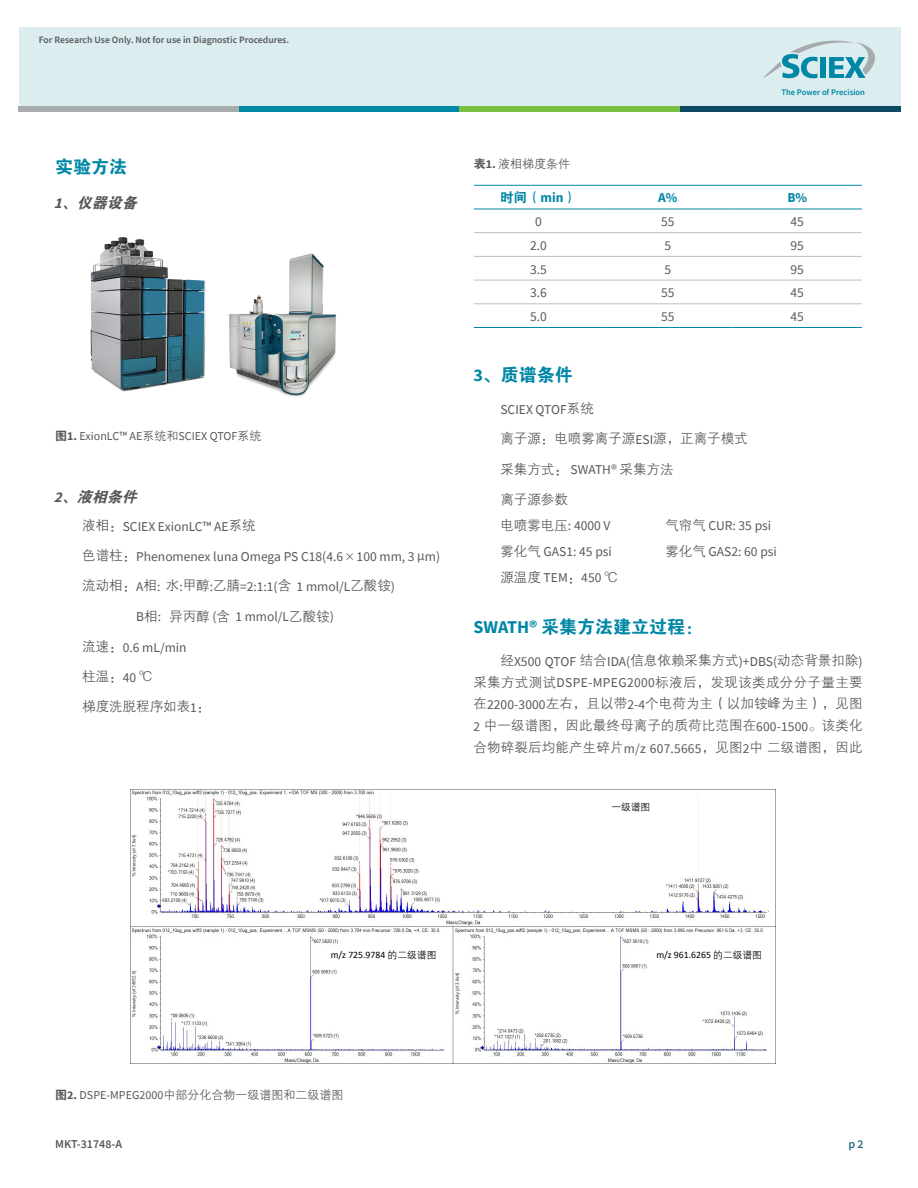
<style>
.page{position:relative;width:918px;height:1188px;background:#fff}
.page>*{position:absolute;margin:0;border:0;box-sizing:border-box;transform-origin:0 0}
.t1{font:18px "FZDHTK GBK1 0";color:#0087a6}
.t2{font:italic 15px "FZDHTK GBK1 0";color:#57585a}
.t3{font:13.5px "Source Sans Pro";color:#57585a}
.t4{font:13.5px/21.8px "FZZDXK GBK1 0";letter-spacing:.01em;color:#57585a;text-align:justify}
.t5{font:13.5px "FZDHTK GBK1 0";color:#0087a6}
.t6{font:700 13.5px "Source Sans Pro";color:#0087a6}
.t7{font:12px "FZZDXK GBK1 0";color:#57585a}
.t8{font:12px "Source Sans Pro";color:#57585a}
.t9{font:600 12px "Source Sans Pro";color:#57585a}
.t10{font:600 12px "Source Sans Pro";color:#266983}
.t11{font:600 9.75px "Source Sans Pro";color:#575a5c}
.t12{font:9.75px "Calibri";color:#000}
.t13{font:9.75px "Deng Xian";color:#000}
.t14{font:600 8.55px "Source Sans Pro";color:#0087a6}
.s1{font-family:"Source Sans Pro";font-weight:700}
.s2{font-family:"FZDHTK GBK1 0"}
.s3{font-weight:700}
.s4{font-family:"FZZDXK GBK1 0"}
.s5{font-family:"Source Sans Pro"}
.s6{font-family:"Deng Xian"}
</style>
<div class="page">
<div style="left:19px;top:27px;width:881px;height:84px;background:#dbedef"></div>
<div style="left:19px;top:106px;width:220px;height:5px;background:#a8abac"></div>
<div style="left:239px;top:106px;width:220px;height:5px;background:#0087a6"></div>
<div style="left:459px;top:106px;width:221px;height:5px;background:#79c142"></div>
<div style="left:680px;top:106px;width:220px;height:5px;background:#0c4a63"></div>
<svg style="left:763px;top:41px;width:112px;height:37px"></svg>
<img style="left:231px;top:253px;width:106px;height:144px">
<img style="left:90px;top:237px;width:141px;height:155px">
<hr style="left:474px;top:232px;width:129px;height:1px;background:#bebfc2">
<hr style="left:603px;top:232px;width:130px;height:1px;background:#bebfc2">
<hr style="left:733px;top:232px;width:129px;height:1px;background:#bebfc2">
<hr style="left:474px;top:256px;width:129px;height:1px;background:#bebfc2">
<hr style="left:603px;top:256px;width:130px;height:1px;background:#bebfc2">
<hr style="left:733px;top:256px;width:129px;height:1px;background:#bebfc2">
<hr style="left:474px;top:280px;width:129px;height:1px;background:#bebfc2">
<hr style="left:603px;top:280px;width:130px;height:1px;background:#bebfc2">
<hr style="left:733px;top:280px;width:129px;height:1px;background:#bebfc2">
<hr style="left:474px;top:303px;width:129px;height:1px;background:#bebfc2">
<hr style="left:603px;top:303px;width:130px;height:1px;background:#bebfc2">
<hr style="left:733px;top:303px;width:129px;height:1px;background:#bebfc2">
<hr style="left:474px;top:327px;width:129px;height:1px;background:#0087a6">
<hr style="left:603px;top:327px;width:130px;height:1px;background:#0087a6">
<hr style="left:733px;top:327px;width:129px;height:1px;background:#0087a6">
<hr style="left:474px;top:185px;width:129px;height:1px;background:#0087a6">
<hr style="left:603px;top:185px;width:130px;height:1px;background:#0087a6">
<hr style="left:733px;top:185px;width:129px;height:1px;background:#0087a6">
<hr style="left:474px;top:209px;width:129px;height:1px;background:#0087a6">
<hr style="left:603px;top:209px;width:130px;height:1px;background:#0087a6">
<hr style="left:733px;top:209px;width:129px;height:1px;background:#0087a6">
<img style="left:130px;top:789px;width:646px;height:274px">
<p class="t11" style="left:39px;top:33px;width:252px">For Research Use Only. Not for use in Diagnostic Procedures.</p>
<h1 class="t1" style="left:55px;top:157px;width:74px">实验方法</h1>
<p class="t2" style="left:54px;top:195px;width:89px"><span class="s1">1</span>、仪器设备</p>
<p class="t8" style="left:55px;top:429px;width:208px"><span class="s2">图</span><span class="s3">1.</span> ExionLC™ AE<span class="s4">系统和</span>SCIEX QTOF<span class="s4">系统</span></p>
<p class="t2" style="left:54px;top:488px;width:89px"><span class="s1">2</span>、液相条件</p>
<p class="t3" style="left:82px;top:518px;width:175px"><span class="s4">液相：</span>SCIEX ExionLC™ AE<span class="s4">系统</span></p>
<p class="t3" style="left:82px;top:548px;width:359px"><span class="s4">色谱柱：</span>Phenomenex luna Omega PS C18(4.6<span class="s4">×</span>100 mm, 3 μm)</p>
<p class="t3" style="left:82px;top:578px;width:314px"><span class="s4">流动相：</span>A<span class="s4">相</span>: <span class="s4">水</span>:<span class="s4">甲醇</span>:<span class="s4">乙腈</span>=2:1:1(<span class="s4">含</span> 1 mmol/L<span class="s4">乙酸铵</span>)</p>
<p class="t3" style="left:136px;top:608px;width:199px">B<span class="s4">相</span>: <span class="s4">异丙醇</span> (<span class="s4">含</span> 1 mmol/L<span class="s4">乙酸铵</span>)</p>
<p class="t3" style="left:82px;top:639px;width:106px"><span class="s4">流速：</span>0.6 mL/min</p>
<p class="t4" style="left:82px;top:666px;width:72px">柱温：<span class="s5">40</span> ℃</p>
<p class="t4" style="left:82px;top:696px;width:130px">梯度洗脱程序如表<span class="s5">1</span>：</p>
<p class="t7" style="left:474px;top:157px;width:98px"><span class="s2">表</span><span class="s1">1.</span> 液相梯度条件</p>
<p class="t14" style="left:782px;top:86px;width:85px">The Power of Precision</p>
<p class="t5" style="left:500px;top:190px;width:79px">时间（<span class="s1">min</span>）</p>
<p class="t6" style="left:658px;top:188px;width:21px">A%</p>
<p class="t6" style="left:787px;top:188px;width:21px">B%</p>
<p class="t3" style="left:535px;top:213px;width:8px">0</p>
<p class="t3" style="left:661px;top:213px;width:15px">55</p>
<p class="t3" style="left:791px;top:213px;width:15px">45</p>
<p class="t3" style="left:530px;top:237px;width:18px">2.0</p>
<p class="t3" style="left:665px;top:237px;width:8px">5</p>
<p class="t3" style="left:791px;top:237px;width:15px">95</p>
<p class="t3" style="left:530px;top:261px;width:18px">3.5</p>
<p class="t3" style="left:665px;top:261px;width:8px">5</p>
<p class="t3" style="left:791px;top:261px;width:15px">95</p>
<p class="t3" style="left:530px;top:284px;width:18px">3.6</p>
<p class="t3" style="left:661px;top:284px;width:15px">55</p>
<p class="t3" style="left:791px;top:284px;width:15px">45</p>
<p class="t3" style="left:530px;top:308px;width:18px">5.0</p>
<p class="t3" style="left:661px;top:308px;width:15px">55</p>
<p class="t3" style="left:791px;top:308px;width:15px">45</p>
<h1 class="t1" style="left:473px;top:365px;width:101px"><span class="s1">3</span>、质谱条件</h1>
<p class="t3" style="left:500px;top:401px;width:95px">SCIEX QTOF<span class="s4">系统</span></p>
<p class="t4" style="left:500px;top:428px;width:249px">离子源：电喷雾离子源<span class="s5">ESI</span>源，正离子模式</p>
<p class="t4" style="left:500px;top:458px;width:175px">采集方式： <span class="s5">SWATH®</span> 采集方法</p>
<p class="t4" style="left:500px;top:489px;width:69px">离子源参数</p>
<p class="t3" style="left:500px;top:517px;width:112px"><span class="s4">电喷雾电压</span>: 4000 V</p>
<p class="t3" style="left:665px;top:517px;width:107px"><span class="s4">气帘气</span> CUR: 35 psi</p>
<p class="t3" style="left:500px;top:543px;width:113px"><span class="s4">雾化气</span> GAS1: 45 psi</p>
<p class="t3" style="left:665px;top:543px;width:113px"><span class="s4">雾化气</span> GAS2: 60 psi</p>
<p class="t3" style="left:500px;top:569px;width:119px"><span class="s4">源温度</span> TEM<span class="s4">：</span>450 <span class="s4">℃</span></p>
<h1 class="t1" style="left:473px;top:617px;width:231px"><span class="s1">SWATH®</span> 采集方法建立过程：</h1>
<p class="t3" style="left:500px;top:653px;width:364px"><span class="s4">经</span>X500 QTOF <span class="s4">结合</span>IDA(<span class="s4">信息依赖采集方式</span>)+DBS(<span class="s4">动态背景扣除</span>)</p>
<p class="t4" style="left:473px;top:671px;width:391px">采集方式测试<span class="s5">DSPE-MPEG2000</span>标液后，发现该类成分分子量主要在<span class="s5">2200-3000</span>左右，且以带<span class="s5">2-4</span>个电荷为主（以加铵峰为主），见图<span class="s5">2</span> 中一级谱图，因此最终母离子的质荷比范围在<span class="s5">600-1500</span>。该类化合物碎裂后均能产生碎片<span class="s5">m/z 607.5665</span>，见图<span class="s5">2</span>中二级谱图，因此</p>
<p class="t13" style="left:611px;top:801px;width:41px">一级谱图</p>
<p class="t12" style="left:331px;top:948px;width:107px">m/z 725.9784 <span class="s6">的二级谱图</span></p>
<p class="t12" style="left:656px;top:948px;width:107px">m/z 961.6265 <span class="s6">的二级谱图</span></p>
<p class="t7" style="left:55px;top:1088px;width:290px"><span class="s2">图</span><span class="s1">2.</span> <span class="s5">DSPE-MPEG2000</span>中部分化合物一级谱图和二级谱图</p>
<p class="t9" style="left:55px;top:1136px;width:68px">MKT-31748-A</p>
<p class="t10" style="left:848px;top:1136px;width:17px">p 2</p>
</div>
